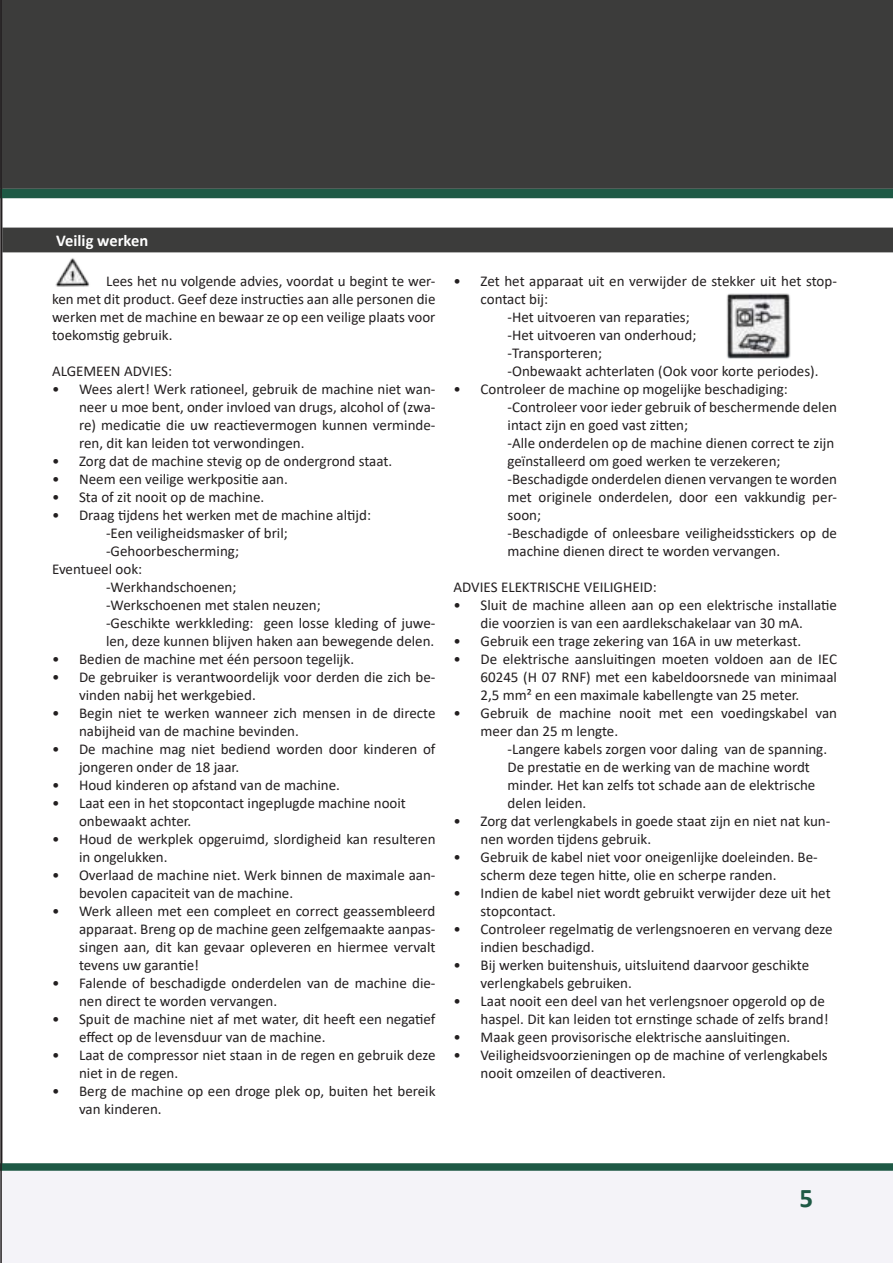
<style>
.page{position:relative;width:893px;height:1263px;background:#fff}
.page>*{position:absolute;margin:0;border:0;box-sizing:border-box;transform-origin:0 0}
.t1{font:700 27px "Calibri";color:#1e5945}
.t2{font:700 16.5px "Calibri";color:#fff}
.t3{font:15px/18px "Calibri";color:#231f20}
</style>
<div class="page">
<svg style="left:2px;top:1163px;width:891px;height:100px"></svg>
<div style="left:2px;top:0;width:891px;height:189px;background:#3c3c3b"></div>
<div style="left:2px;top:189px;width:891px;height:9px;background:#1e5945"></div>
<hr style="left:0;top:0;width:2px;height:1263px;background:#231f20">
<div style="left:2px;top:228px;width:891px;height:24px;background:#3c3c3b"></div>
<img style="left:55px;top:258px;width:35px;height:29px">
<img style="left:726px;top:294px;width:65px;height:65px">
<p class="t2" style="left:56px;top:235px;width:93px">Veilig werken</p>
<p class="t3" style="left:52px;top:273px;width:385px;text-align:justify;text-indent:54px">Lees het nu volgende advies, voordat u begint te wer&shy;ken met dit product. Geef deze instructies aan alle personen die werken met de machine en bewaar ze op een veilige plaats voor toekomstig gebruik.</p>
<p class="t3" style="left:52px;top:363px;width:122px">ALGEMEEN ADVIES:</p>
<p class="t3" style="left:79px;top:381px;width:358px;text-align:justify;text-indent:-27px">• Wees alert! Werk rationeel, gebruik de machine niet wan&shy;neer u moe bent, onder invloed van drugs, alcohol of (zwa&shy;re) medicatie die uw reactievermogen kunnen verminde&shy;ren, dit kan leiden tot verwondingen.</p>
<p class="t3" style="left:52px;top:453px;width:342px">• Zorg dat de machine stevig op de ondergrond staat.</p>
<p class="t3" style="left:52px;top:471px;width:237px">• Neem een veilige werkpositie aan.</p>
<p class="t3" style="left:52px;top:489px;width:214px">• Sta of zit nooit op de machine.</p>
<p class="t3" style="left:52px;top:507px;width:320px">• Draag tijdens het werken met de machine altijd:</p>
<p class="t3" style="left:106px;top:525px;width:183px">-Een veiligheidsmasker of bril;</p>
<p class="t3" style="left:106px;top:543px;width:134px">-Gehoorbescherming;</p>
<p class="t3" style="left:52px;top:561px;width:92px">Eventueel ook:</p>
<p class="t3" style="left:106px;top:579px;width:132px">-Werkhandschoenen;</p>
<p class="t3" style="left:106px;top:597px;width:216px">-Werkschoenen met stalen neuzen;</p>
<p class="t3" style="left:106px;top:615px;width:331px">-Geschikte werkkleding: geen losse kleding of juwe-</p>
<p class="t3" style="left:106px;top:633px;width:330px">len, deze kunnen blijven haken aan bewegende delen.</p>
<p class="t3" style="left:52px;top:651px;width:304px">• Bedien de machine met één persoon tegelijk.</p>
<p class="t3" style="left:79px;top:669px;width:358px;text-indent:-27px">• De gebruiker is verantwoordelijk voor derden die zich be&shy;vinden nabij het werkgebied.</p>
<p class="t3" style="left:79px;top:705px;width:358px;text-indent:-27px">• Begin niet te werken wanneer zich mensen in de directe nabijheid van de machine bevinden.</p>
<p class="t3" style="left:79px;top:741px;width:358px;text-indent:-27px">• De machine mag niet bediend worden door kinderen of jongeren onder de 18 jaar.</p>
<p class="t3" style="left:52px;top:777px;width:289px">• Houd kinderen op afstand van de machine.</p>
<p class="t3" style="left:79px;top:795px;width:328px;text-indent:-27px">• Laat een in het stopcontact ingeplugde machine nooit onbewaakt achter.</p>
<p class="t3" style="left:79px;top:831px;width:358px;text-indent:-27px">• Houd de werkplek opgeruimd, slordigheid kan resulteren in ongelukken.</p>
<p class="t3" style="left:79px;top:867px;width:358px;text-indent:-27px">• Overlaad de machine niet. Werk binnen de maximale aan&shy;bevolen capaciteit van de machine.</p>
<p class="t3" style="left:79px;top:903px;width:358px;text-align:justify;text-indent:-27px">• Werk alleen met een compleet en correct geassembleerd apparaat. Breng op de machine geen zelfgemaakte aanpas&shy;singen aan, dit kan gevaar opleveren en hiermee vervalt tevens uw garantie!</p>
<p class="t3" style="left:79px;top:975px;width:358px;text-indent:-27px">• Falende of beschadigde onderdelen van de machine die&shy;nen direct te worden vervangen.</p>
<p class="t3" style="left:79px;top:1011px;width:358px;text-indent:-27px">• Spuit de machine niet af met water, dit heeft een negatief effect op de levensduur van de machine.</p>
<p class="t3" style="left:79px;top:1047px;width:358px;text-indent:-27px">• Laat de compressor niet staan in de regen en gebruik deze niet in de regen.</p>
<p class="t3" style="left:79px;top:1083px;width:358px;text-indent:-27px">• Berg de machine op een droge plek op, buiten het bereik van kinderen.</p>
<p class="t3" style="left:454px;top:273px;width:385px">• Zet het apparaat uit en verwijder de stekker uit het stop-</p>
<p class="t3" style="left:481px;top:291px;width:69px">contact bij:</p>
<p class="t3" style="left:508px;top:308px;width:184px">-Het uitvoeren van reparaties;</p>
<p class="t3" style="left:508px;top:327px;width:190px">-Het uitvoeren van onderhoud;</p>
<p class="t3" style="left:508px;top:345px;width:96px">-Transporteren;</p>
<p class="t3" style="left:508px;top:363px;width:312px">-Onbewaakt achterlaten (Ook voor korte periodes).</p>
<p class="t3" style="left:508px;top:381px;width:331px;text-indent:-54px">• Controleer de machine op mogelijke beschadiging: -Controleer voor ieder gebruik of beschermende delen intact zijn en goed vast zitten;<br>-Alle onderdelen op de machine dienen correct te zijn geïnstalleerd om goed werken te verzekeren; -Beschadigde onderdelen dienen vervangen te worden met originele onderdelen, door een vakkundig per&shy;soon;<br>-Beschadigde of onleesbare veiligheidsstickers op de machine dienen direct te worden vervangen.</p>
<p class="t3" style="left:454px;top:579px;width:205px">ADVIES ELEKTRISCHE VEILIGHEID:</p>
<p class="t3" style="left:454px;top:597px;width:385px;text-align:center">• Sluit de machine alleen aan op een elektrische installatie die voorzien is van een aardlekschakelaar van 30 mA.</p>
<p class="t3" style="left:454px;top:633px;width:349px">• Gebruik een trage zekering van 16A in uw meterkast.</p>
<p class="t3" style="left:481px;top:651px;width:358px;text-align:justify;text-indent:-27px">• De elektrische aansluitingen moeten voldoen aan de IEC 60245 (H 07 RNF) met een kabeldoorsnede van minimaal 2,5 mm² en een maximale kabellengte van 25 meter.</p>
<p class="t3" style="left:481px;top:705px;width:358px;text-indent:-27px">• Gebruik de machine nooit met een voedingskabel van meer dan 25 m lengte.</p>
<p class="t3" style="left:508px;top:741px;width:321px">-Langere kabels zorgen voor daling van de spanning.<br>De prestatie en de werking van de machine wordt minder. Het kan zelfs tot schade aan de elektrische delen leiden.</p>
<p class="t3" style="left:481px;top:813px;width:351px;text-indent:-27px">• Zorg dat verlengkabels in goede staat zijn en niet nat kun&shy;nen worden tijdens gebruik.</p>
<p class="t3" style="left:481px;top:849px;width:339px;text-indent:-27px">• Gebruik de kabel niet voor oneigenlijke doeleinden. Be&shy;scherm deze tegen hitte, olie en scherpe randen.</p>
<p class="t3" style="left:481px;top:885px;width:352px;text-indent:-27px">• Indien de kabel niet wordt gebruikt verwijder deze uit het stopcontact.</p>
<p class="t3" style="left:481px;top:921px;width:354px;text-indent:-27px">• Controleer regelmatig de verlengsnoeren en vervang deze indien beschadigd.</p>
<p class="t3" style="left:481px;top:957px;width:330px;text-indent:-27px">• Bij werken buitenshuis, uitsluitend daarvoor geschikte verlengkabels gebruiken.</p>
<p class="t3" style="left:454px;top:993px;width:377px;text-align:right">• Laat nooit een deel van het verlengsnoer opgerold op de haspel. Dit kan leiden tot ernstinge schade of zelfs brand!</p>
<p class="t3" style="left:454px;top:1029px;width:338px">• Maak geen provisorische elektrische aansluitingen.</p>
<p class="t3" style="left:481px;top:1047px;width:349px;text-indent:-27px">• Veiligheidsvoorzieningen op de machine of verlengkabels nooit omzeilen of deactiveren.</p>
<h1 class="t1" style="left:799px;top:1188px;width:15px">5</h1>
</div>
